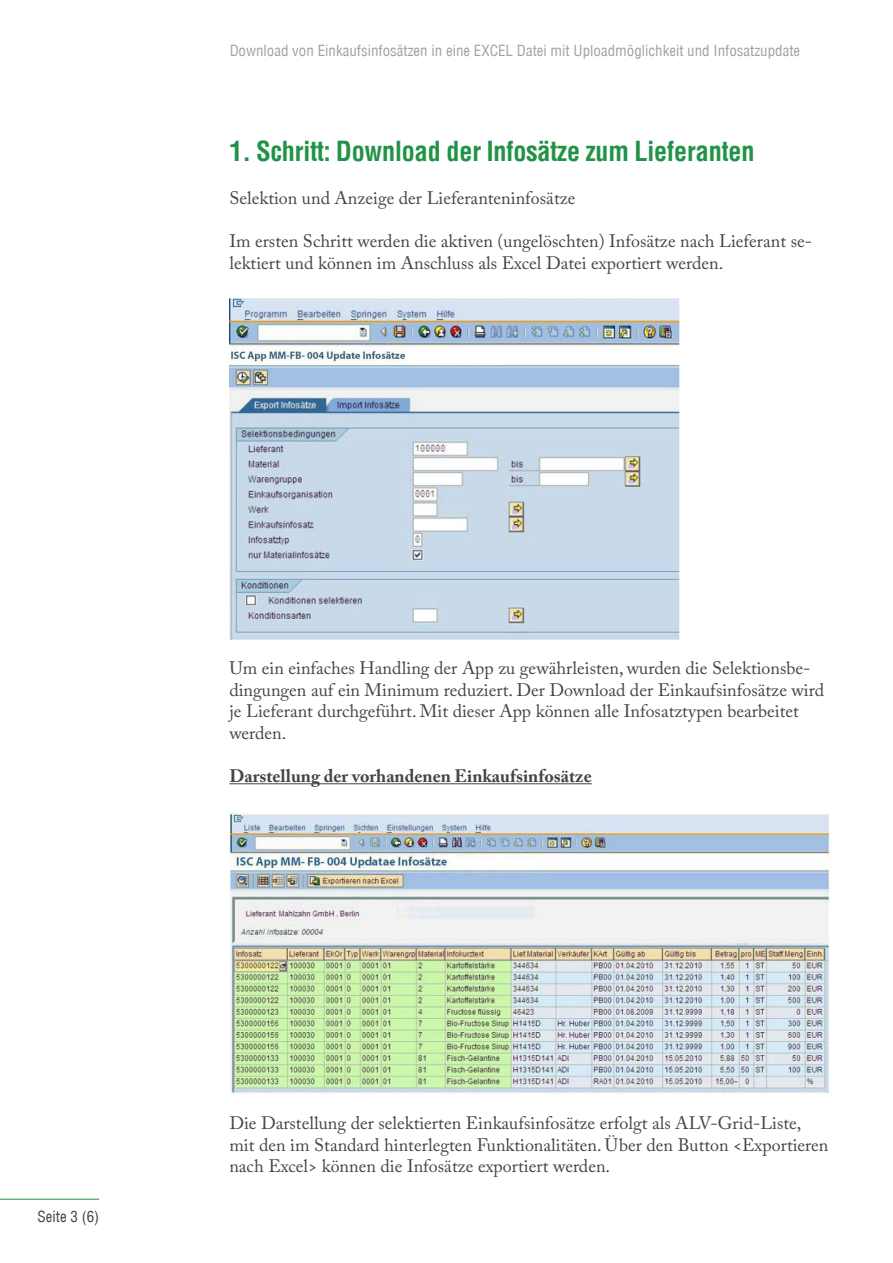
<style>
.page{position:relative;width:893px;height:1263px;background:#fff}
.page>*{position:absolute;margin:0;border:0;box-sizing:border-box;transform-origin:0 0}
.t1{font:700 condensed 27px "Helvetica";color:#219346}
.t2{font:18px/21.6px "Adobe Caslon Pro";color:#434448}
.t3{font:700 18px "Adobe Caslon Pro";color:#434448}
.t4{font:15px "Helv Condensed";color:#434448}
</style>
<div class="page">
<hr style="left:0;top:1199px;width:99px;height:1px;background:#1d9446">
<hr style="left:229px;top:783px;width:363px;height:1px;background:#434448">
<img style="left:229px;top:299px;width:450px;height:340px">
<img style="left:229px;top:813px;width:600px;height:281px">
<p class="t4" style="left:229px;top:41px;width:572px">Download von Einkaufsinfosätzen in eine EXCEL Datei mit Uploadmöglichkeit und Infosatzupdate</p>
<h1 class="t1" style="left:229px;top:135px;width:527px">1. Schritt: Download der Infosätze zum Lieferanten</h1>
<p class="t2" style="left:229px;top:187px;width:348px">Selektion und Anzeige der Lieferanteninfosätze</p>
<p class="t2" style="left:229px;top:230px;width:584px">Im ersten Schritt werden die aktiven (ungelöschten) Infosätze nach Lieferant se&shy;lektiert und können im Anschluss als Excel Datei exportiert werden.</p>
<p class="t2" style="left:229px;top:657px;width:596px">Um ein einfaches Handling der App zu gewährleisten, wurden die Selektionsbe&shy;dingungen auf ein Minimum reduziert. Der Download der Einkaufsinfosätze wird je Lieferant durchgeführt. Mit dieser App können alle Infosatztypen bearbeitet werden.</p>
<p class="t3" style="left:229px;top:765px;width:364px">Darstellung der vorhandenen Einkaufsinfosätze</p>
<p class="t4" style="left:38px;top:1206px;width:63px">Seite 3 (6)</p>
<p class="t2" style="left:229px;top:1112px;width:601px">Die Darstellung der selektierten Einkaufsinfosätze erfolgt als ALV-Grid-Liste, mit den im Standard hinterlegten Funktionalitäten. Über den Button &lt;Exportieren nach Excel&gt; können die Infosätze exportiert werden.</p>
</div>
